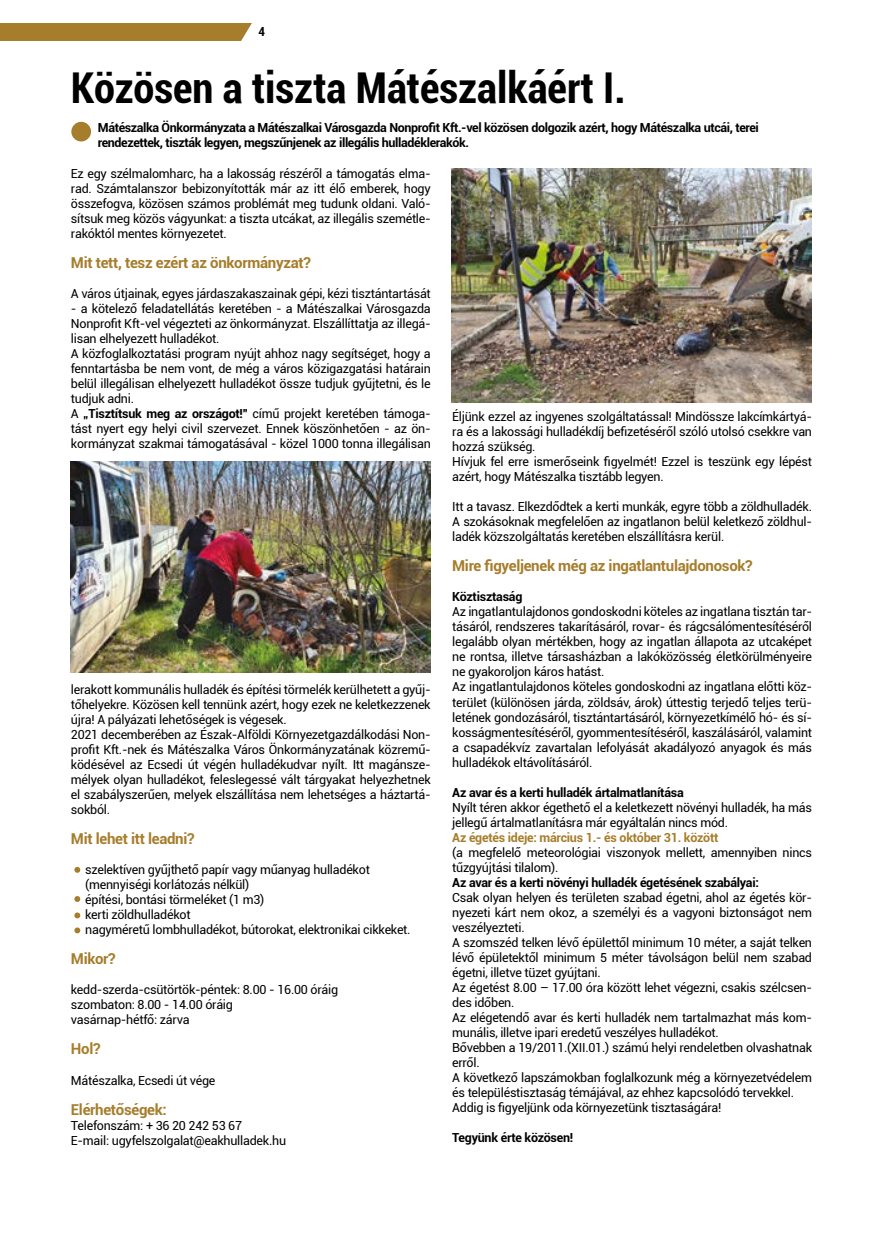
<style>
.page{position:relative;width:883px;height:1237px;background:#fff}
.page>*{position:absolute;margin:0;border:0;box-sizing:border-box;transform-origin:0 0}
.t1{font:700 condensed 42.5px "Roboto";color:#000}
.t2{font:700 15px "Roboto";letter-spacing:-.02em;color:#a67d2b}
.t3{font:12.5px/15px "Roboto";letter-spacing:-.02em;color:#000}
.t4{font:700 12.5px/15px "Roboto";letter-spacing:-.03em;color:#000}
.t5{font:700 12.5px "Roboto";letter-spacing:-.02em;color:#a67d2b}
.t6{font:700 condensed 12.5px "Roboto";color:#000}
.s1{font-weight:700}
</style>
<div class="page">
<div style="left:0;top:23px;width:263px;height:18px;background:#a67d2b"></div>
<svg style="left:241px;top:23px;width:22px;height:18px"></svg>
<div style="left:71px;top:122px;width:20px;height:19px;background:#a67d2b;border-radius:50%"></div>
<img style="left:71px;top:462px;width:360px;height:210px">
<img style="left:451px;top:168px;width:360px;height:234px">
<svg style="left:74px;top:867px;width:6px;height:6px"></svg>
<svg style="left:74px;top:896px;width:6px;height:6px"></svg>
<svg style="left:74px;top:912px;width:6px;height:6px"></svg>
<svg style="left:74px;top:927px;width:6px;height:6px"></svg>
<p class="t6" style="left:258px;top:23px;width:8px">4</p>
<h1 class="t1" style="left:71px;top:58px;width:556px">Közösen a tiszta Mátészalkáért I.</h1>
<p class="t4" style="left:98px;top:120px;width:662px">Mátészalka Önkormányzata a Mátészalkai Városgazda Nonprofit Kft.-vel közösen dolgozik azért, hogy Mátészalka utcái, terei rendezettek, tiszták legyen, megszűnjenek az illegális hulladéklerakók.</p>
<p class="t3" style="left:71px;top:165px;width:361px;text-align:justify">Ez egy szélmalomharc, ha a lakosság részéről a támogatás elma&shy;rad. Számtalanszor bebizonyították már az itt élő emberek, hogy összefogva, közösen számos problémát meg tudunk oldani. Való&shy;sítsuk meg közös vágyunkat: a tiszta utcákat, az illegális szemétle&shy;rakóktól mentes környezetet.</p>
<p class="t2" style="left:71px;top:252px;width:241px">Mit tett, tesz ezért az önkormányzat?</p>
<p class="t3" style="left:71px;top:285px;width:361px">A város útjainak, egyes járdaszakaszainak gépi, kézi tisztántartását</p>
<p class="t3" style="left:71px;top:300px;width:361px">- a kötelező feladatellátás keretében - a Mátészalkai Városgazda Nonprofit Kft-vel végezteti az önkormányzat. Elszállíttatja az illegá&shy;lisan elhelyezett hulladékot.<br>A közfoglalkoztatási program nyújt ahhoz nagy segítséget, hogy a fenntartásba be nem vont, de még a város közigazgatási határain belül illegálisan elhelyezett hulladékot össze tudjuk gyűjtetni, és le tudjuk adni.<br>A <span class="s1">„Tisztítsuk meg az országot!”</span> című projekt keretében támoga&shy;tást nyert egy helyi civil szervezet. Ennek köszönhetően - az ön&shy;kormányzat szakmai támogatásával - közel 1000 tonna illegálisan</p>
<p class="t3" style="left:452px;top:409px;width:361px">Éljünk ezzel az ingyenes szolgáltatással! Mindössze lakcímkártyá&shy;ra és a lakossági hulladékdíj befizetéséről szóló utolsó csekkre van hozzá szükség.<br>Hívjuk fel erre ismerőseink figyelmét! Ezzel is teszünk egy lépést azért, hogy Mátészalka tisztább legyen.</p>
<p class="t3" style="left:452px;top:499px;width:361px;text-align:justify">Itt a tavasz. Elkezdődtek a kerti munkák, egyre több a zöldhulladék.<br>A szokásoknak megfelelően az ingatlanon belül keletkező zöldhul&shy;ladék közszolgáltatás keretében elszállításra kerül.</p>
<p class="t2" style="left:452px;top:555px;width:302px">Mire figyeljenek még az ingatlantulajdonosok?</p>
<p class="t4" style="left:452px;top:589px;width:72px">Köztisztaság</p>
<p class="t3" style="left:452px;top:604px;width:361px">Az ingatlantulajdonos gondoskodni köteles az ingatlana tisztán tar&shy;tásáról, rendszeres takarításáról, rovar- és rágcsálómentesítéséről legalább olyan mértékben, hogy az ingatlan állapota az utcaképet ne rontsa, illetve társasházban a lakóközösség életkörülményeire ne gyakoroljon káros hatást.<br>Az ingatlantulajdonos köteles gondoskodni az ingatlana előtti köz&shy;terület (különösen járda, zöldsáv, árok) úttestig terjedő teljes terü&shy;letének gondozásáról, tisztántartásáról, környezetkímélő hó- és sí&shy;kosságmentesítéséről, gyommentesítéséről, kaszálásáról, valamint a csapadékvíz zavartalan lefolyását akadályozó anyagok és más hulladékok eltávolításáról.</p>
<p class="t4" style="left:452px;top:784px;width:233px">Az avar és a kerti hulladék ártalmatlanítása</p>
<p class="t3" style="left:452px;top:799px;width:361px">Nyílt téren akkor égethető el a keletkezett növényi hulladék, ha más jellegű ártalmatlanításra már egyáltalán nincs mód.</p>
<p class="t5" style="left:452px;top:828px;width:268px">Az égetés ideje: március 1.- és október 31. között</p>
<p class="t3" style="left:452px;top:844px;width:361px">(a megfelelő meteorológiai viszonyok mellett, amennyiben nincs tűzgyújtási tilalom).</p>
<p class="t4" style="left:452px;top:874px;width:308px">Az avar és a kerti növényi hulladék égetésének szabályai:</p>
<p class="t3" style="left:452px;top:889px;width:361px">Csak olyan helyen és területen szabad égetni, ahol az égetés kör&shy;nyezeti kárt nem okoz, a személyi és a vagyoni biztonságot nem veszélyezteti.<br>A szomszéd telken lévő épülettől minimum 10 méter, a saját telken lévő épületektől minimum 5 méter távolságon belül nem szabad égetni, illetve tüzet gyújtani.<br>Az égetést 8.00 – 17.00 óra között lehet végezni, csakis szélcsen&shy;des időben.<br>Az elégetendő avar és kerti hulladék nem tartalmazhat más kom&shy;munális, illetve ipari eredetű veszélyes hulladékot.<br>Bővebben a 19/2011.(XII.01.) számú helyi rendeletben olvashatnak erről.<br>A következő lapszámokban foglalkozunk még a környezetvédelem és településtisztaság témájával, az ehhez kapcsolódó tervekkel.<br>Addig is figyeljünk oda környezetünk tisztaságára!</p>
<p class="t4" style="left:452px;top:1129px;width:122px">Tegyünk érte közösen!</p>
<p class="t3" style="left:71px;top:682px;width:361px">lerakott kommunális hulladék és építési törmelék kerülhetett a gyűj&shy;tőhelyekre. Közösen kell tennünk azért, hogy ezek ne keletkezzenek újra! A pályázati lehetőségek is végesek.<br>2021 decemberében az Észak-Alföldi Környezetgazdálkodási Non&shy;profit Kft.-nek és Mátészalka Város Önkormányzatának közremű&shy;ködésével az Ecsedi út végén hulladékudvar nyílt. Itt magánsze&shy;mélyek olyan hulladékot, feleslegessé vált tárgyakat helyezhetnek el szabályszerűen, melyek elszállítása nem lehetséges a háztartá&shy;sokból.</p>
<p class="t2" style="left:71px;top:828px;width:125px">Mit lehet itt leadni?</p>
<p class="t3" style="left:85px;top:862px;width:327px">szelektíven gyűjthető papír vagy műanyag hulladékot (mennyiségi korlátozás nélkül)<br>építési, bontási törmeléket (1 m3)<br>kerti zöldhulladékot<br>nagyméretű lombhulladékot, bútorokat, elektronikai cikkeket.</p>
<p class="t2" style="left:71px;top:948px;width:46px">Mikor?</p>
<p class="t3" style="left:71px;top:982px;width:269px">kedd-szerda-csütörtök-péntek: 8.00 - 16.00 óráig szombaton: 8.00 - 14.00 óráig<br>vasárnap-hétfő: zárva</p>
<p class="t2" style="left:71px;top:1038px;width:31px">Hol?</p>
<p class="t3" style="left:71px;top:1072px;width:146px">Mátészalka, Ecsedi út vége</p>
<p class="t2" style="left:71px;top:1098px;width:97px">Elérhetőségek:</p>
<p class="t3" style="left:71px;top:1117px;width:217px">Telefonszám: + 36 20 242 53 67<br>E-mail: ugyfelszolgalat@eakhulladek.hu</p>
</div>
